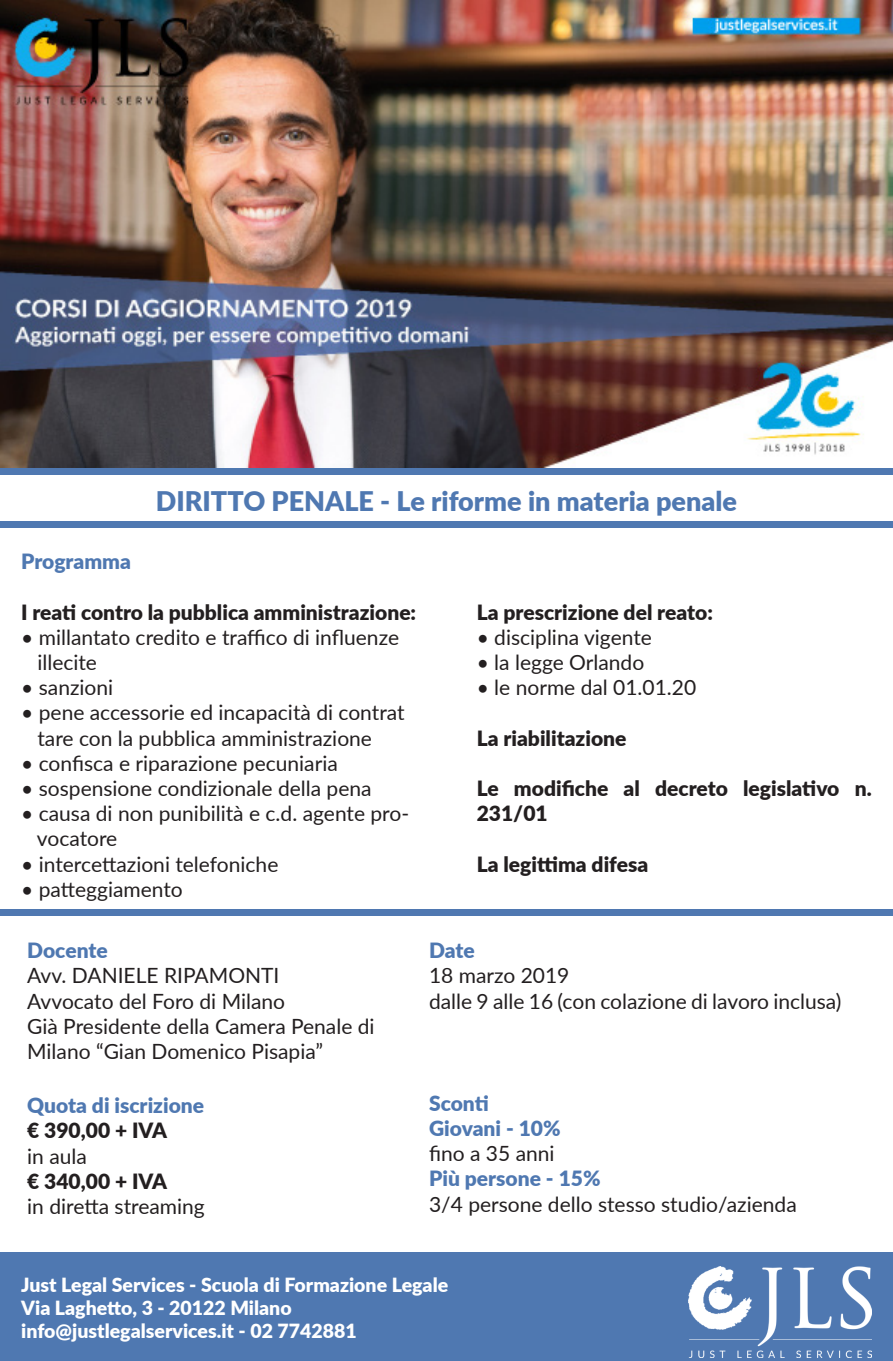
<style>
.page{position:relative;width:893px;height:1361px;background:#fff}
.page>*{position:absolute;margin:0;border:0;box-sizing:border-box;transform-origin:0 0}
.t1{font:900 27px "Lato";color:#4f78b1}
.t2{font:21px/25.2px "Lato";color:#231f20}
.t3{font:900 21px/25.2px "Lato";color:#231f20}
.t4{font:900 21px "Lato";color:#4f78b1}
.t5{font:900 19.5px "Lato";color:#fff}
</style>
<div class="page">
<img style="left:0;top:0;width:893px;height:468px">
<div style="left:0;top:1252px;width:893px;height:109px;background:#4f78b1"></div>
<img style="left:689px;top:1266px;width:183px;height:91px">
<div style="left:0;top:468px;width:893px;height:6px;background:#4f78b1"></div>
<div style="left:0;top:521px;width:893px;height:6px;background:#4f78b1"></div>
<div style="left:0;top:909px;width:893px;height:6px;background:#4f78b1"></div>
<p class="t1" style="left:156px;top:481px;width:583px">DIRITTO PENALE - Le riforme in materia penale</p>
<p class="t4" style="left:21px;top:546px;width:111px">Programma</p>
<p class="t3" style="left:21px;top:598px;width:396px">I reati contro la pubblica amministrazione:</p>
<p class="t2" style="left:37px;top:623px;width:363px;text-indent:-16px">• millantato credito e traffico di influenze illecite</p>
<p class="t2" style="left:21px;top:674px;width:94px">• sanzioni</p>
<p class="t2" style="left:37px;top:699px;width:369px;text-indent:-16px">• pene accessorie ed incapacità di contrat tare con la pubblica amministrazione</p>
<p class="t2" style="left:21px;top:749px;width:318px">• confisca e riparazione pecuniaria</p>
<p class="t2" style="left:21px;top:775px;width:352px">• sospensione condizionale della pena</p>
<p class="t2" style="left:37px;top:800px;width:374px;text-indent:-16px">• causa di non punibilità e c.d. agente pro&shy;vocatore</p>
<p class="t2" style="left:21px;top:850px;width:259px">• intercettazioni telefoniche</p>
<p class="t2" style="left:21px;top:875px;width:163px">• patteggiamento</p>
<p class="t3" style="left:477px;top:598px;width:238px">La prescrizione del reato:</p>
<p class="t2" style="left:477px;top:623px;width:177px">• disciplina vigente</p>
<p class="t2" style="left:477px;top:649px;width:169px">• la legge Orlando</p>
<p class="t2" style="left:477px;top:674px;width:221px">• le norme dal 01.01.20</p>
<p class="t3" style="left:477px;top:724px;width:151px">La riabilitazione</p>
<p class="t3" style="left:477px;top:775px;width:396px">Le modifiche al decreto legislativo n.<br>231/01</p>
<p class="t3" style="left:477px;top:850px;width:173px">La legittima difesa</p>
<p class="t4" style="left:27px;top:935px;width:82px">Docente</p>
<p class="t2" style="left:27px;top:962px;width:254px">Avv. DANIELE RIPAMONTI</p>
<p class="t2" style="left:27px;top:987px;width:259px">Avvocato del Foro di Milano</p>
<p class="t2" style="left:27px;top:1012px;width:349px">Già Presidente della Camera Penale di<br>Milano “Gian Domenico Pisapia”</p>
<p class="t4" style="left:27px;top:1089px;width:178px">Quota di iscrizione</p>
<p class="t3" style="left:27px;top:1117px;width:141px">€ 390,00 + IVA</p>
<p class="t2" style="left:27px;top:1142px;width:61px">in aula</p>
<p class="t3" style="left:27px;top:1167px;width:141px">€ 340,00 + IVA</p>
<p class="t2" style="left:27px;top:1193px;width:179px">in diretta streaming</p>
<p class="t4" style="left:429px;top:935px;width:47px">Date</p>
<p class="t2" style="left:429px;top:962px;width:142px">18 marzo 2019</p>
<p class="t2" style="left:429px;top:987px;width:414px">dalle 9 alle 16 (con colazione di lavoro inclusa)</p>
<p class="t4" style="left:429px;top:1087px;width:61px">Sconti</p>
<p class="t4" style="left:429px;top:1112px;width:133px">Giovani - 10%</p>
<p class="t2" style="left:429px;top:1140px;width:127px">fino a 35 anni</p>
<p class="t4" style="left:429px;top:1163px;width:173px">Più persone - 15%</p>
<p class="t2" style="left:429px;top:1190px;width:369px">3/4 persone dello stesso studio/azienda</p>
<p class="t5" style="left:21px;top:1270px;width:429px">Just Legal Services - Scuola di Formazione Legale</p>
<p class="t5" style="left:21px;top:1293px;width:272px">Via Laghetto, 3 - 20122 Milano</p>
<p class="t5" style="left:21px;top:1316px;width:337px">info@justlegalservices.it - 02 7742881</p>
</div>
